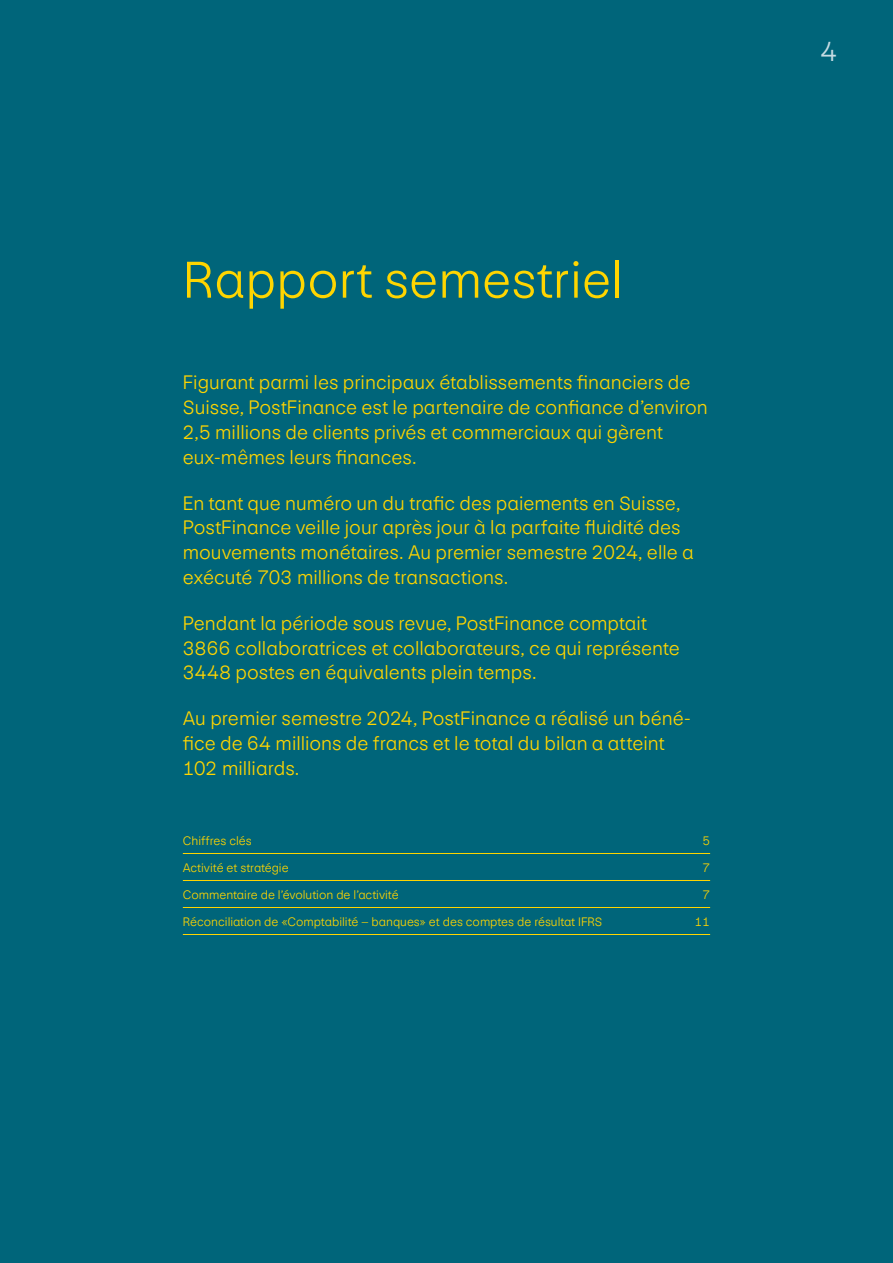
<style>
.page{position:relative;width:893px;height:1263px;background:#00657a}
.page>*{position:absolute;margin:0;border:0;box-sizing:border-box;transform-origin:0 0}
.t1{font:300 54px "Post Finance Grotesk";color:#ffd500}
.t2{font:300 28.5px "Post Finance Grotesk";color:#c7dce3}
.t3{font:300 20.25px/24.8px "Post Finance Grotesk";color:#ffd500}
.t4{font:300 12.75px "Post Finance Grotesk";color:#ffd500}
</style>
<div class="page">
<hr style="left:183px;top:853px;width:527px;height:1px;background:#ffd500">
<hr style="left:183px;top:880px;width:527px;height:1px;background:#ffd500">
<hr style="left:183px;top:907px;width:527px;height:1px;background:#ffd500">
<hr style="left:183px;top:934px;width:527px;height:1px;background:#ffd500">
<h2 class="t1" style="left:183px;top:245px;width:442px">Rapport semestriel</h2>
<p class="t3" style="left:183px;top:370px;width:526px">Figurant parmi les principaux établissements financiers de Suisse, PostFinance est le partenaire de confiance d’environ 2,5 millions de clients privés et commerciaux qui gèrent eux-mêmes leurs finances.</p>
<p class="t3" style="left:183px;top:491px;width:513px">En tant que numéro un du trafic des paiements en Suisse, PostFinance veille jour après jour à la parfaite fluidité des mouvements monétaires. Au premier semestre 2024, elle a exécuté 703 millions de transactions.</p>
<p class="t3" style="left:183px;top:611px;width:499px">Pendant la période sous revue, PostFinance comptait<br>3866 collaboratrices et collabo rateurs, ce qui représente<br>3448 postes en équivalents plein temps.</p>
<p class="t3" style="left:183px;top:706px;width:509px">Au premier semestre 2024, PostFinance a réalisé un béné&shy;fice de 64 millions de francs et le total du bilan a atteint<br>102 milliards.</p>
<p class="t4" style="left:183px;top:832px;width:70px">Chiffres clés</p>
<p class="t4" style="left:702px;top:832px;width:9px">5</p>
<p class="t4" style="left:183px;top:859px;width:107px">Activité et stratégie</p>
<p class="t4" style="left:702px;top:859px;width:9px">7</p>
<p class="t4" style="left:183px;top:886px;width:217px">Commentaire de l’évolution de l’activité</p>
<p class="t4" style="left:702px;top:886px;width:9px">7</p>
<p class="t4" style="left:183px;top:913px;width:421px">Réconciliation de «Comptabilité – banques» et des comptes de résultat IFRS</p>
<p class="t4" style="left:695px;top:913px;width:17px">11</p>
<h2 class="t2" style="left:821px;top:34px;width:19px">4</h2>
</div>
